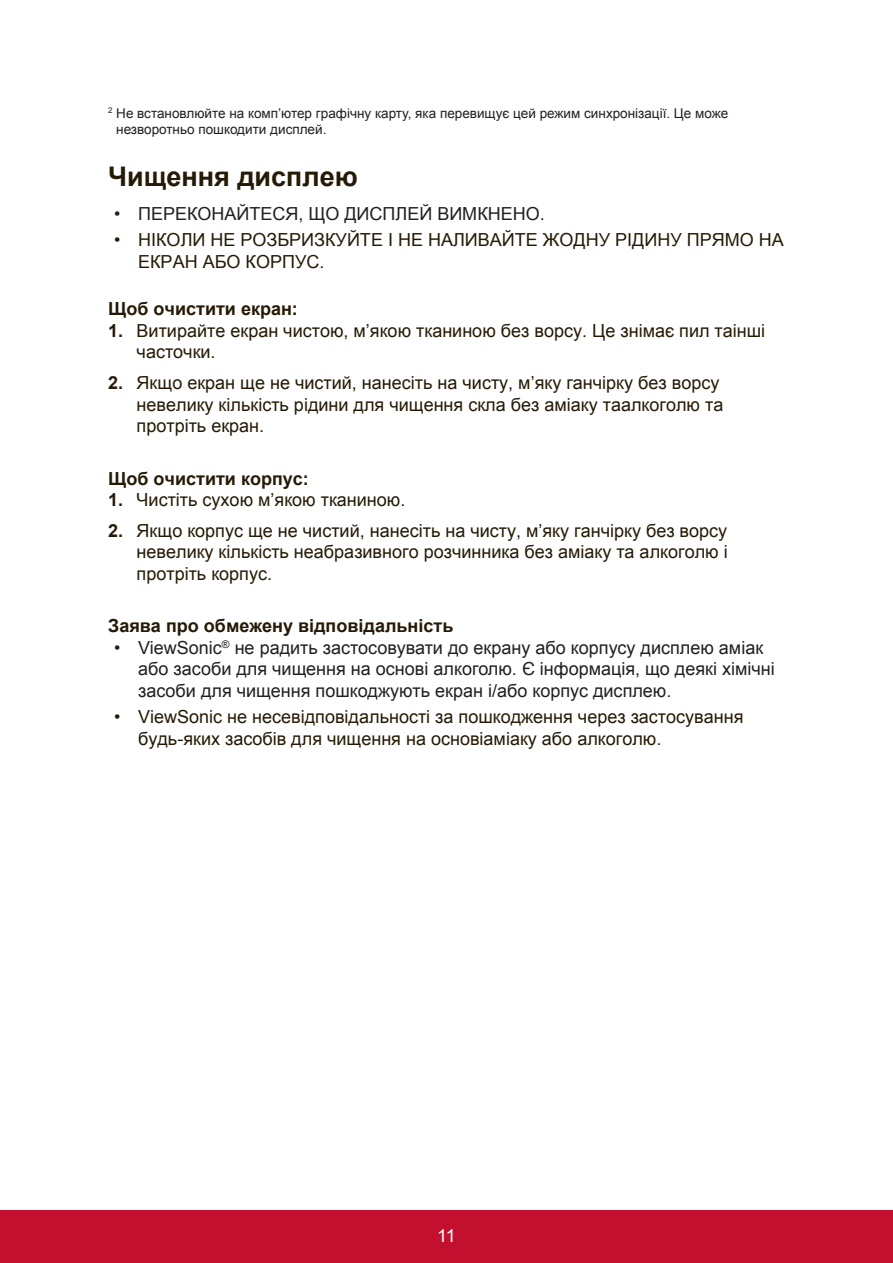
<style>
.page{position:relative;width:893px;height:1263px;background:#fff}
.page>*{position:absolute;margin:0;border:0;box-sizing:border-box;transform-origin:0 0}
.t1{font:700 27px "Arial";color:#251a05}
.t2{font:18px/21.6px "Arial";color:#251a05}
.t3{font:18px/21.6px "Arial";color:#231f20}
.t4{font:700 18px "Arial";color:#251a05}
.t5{font:18px "Arial";color:#fff}
.t6{font:13.5px/16.2px "Arial";color:#231f20}
.s1{font-weight:700}
</style>
<div class="page">
<div style="left:0;top:1210px;width:892px;height:53px;background:#c3102f"></div>
<p class="t6" style="left:116px;top:105px;width:613px;text-indent:-8px"><sup>2</sup> Не встановлюйте на комп’ютер графічну карту, яка перевищує цей режим синхронізації. Це може незворотньо пошкодити дисплей.</p>
<h1 class="t1" style="left:108px;top:159px;width:251px">Чищення дисплею</h1>
<p class="t3" style="left:114px;top:203px;width:432px">• ПЕРЕКОНАЙТЕСЯ, ЩО ДИСПЛЕЙ ВИМКНЕНО.</p>
<p class="t2" style="left:138px;top:229px;width:647px;text-indent:-24px">• НІКОЛИ НЕ РОЗБРИЗКУЙТЕ І НЕ НАЛИВАЙТЕ ЖОДНУ РІДИНУ ПРЯМО НА<br>ЕКРАН АБО КОРПУС.</p>
<p class="t4" style="left:108px;top:297px;width:191px">Щоб очистити екран:</p>
<p class="t2" style="left:136px;top:320px;width:630px;text-indent:-28px"><span class="s1">1.</span> Витирайте екран чистою, м’якою тканиною без ворсу. Це знімає пил таінші часточки.</p>
<p class="t2" style="left:136px;top:372px;width:588px;text-indent:-28px"><span class="s1">2.</span> Якщо екран ще не чистий, нанесіть на чисту, м’яку ганчірку без ворсу невелику кількість рідини для чищення скла без аміаку таалкоголю та протріть екран.</p>
<p class="t4" style="left:108px;top:466px;width:202px">Щоб очистити корпус:</p>
<p class="t2" style="left:108px;top:489px;width:299px"><span class="s1">1.</span> Чистіть сухою м’якою тканиною.</p>
<p class="t2" style="left:136px;top:520px;width:592px;text-align:justify;text-indent:-28px"><span class="s1">2.</span> Якщо корпус ще не чистий, нанесіть на чисту, м’яку ганчірку без ворсу невелику кількість неабразивного розчинника без аміаку та алкоголю і протріть корпус.</p>
<p class="t4" style="left:108px;top:614px;width:346px">Заява про обмежену відповідальність</p>
<p class="t3" style="left:138px;top:637px;width:638px;text-indent:-24px">• ViewSonic<sup>®</sup> не радить застосовувати до екрану або корпусу дисплею аміак або засоби для чищення на основі алкоголю. Є інформація, що деякі хімічні засоби для чищення пошкоджують екран і/або корпус дисплею.</p>
<p class="t2" style="left:138px;top:706px;width:606px;text-indent:-24px">• ViewSonic не несевідповідальності за пошкодження через застосування будь-яких засобів для чищення на основіаміаку або алкоголю.</p>
<p class="t5" style="left:437px;top:1223px;width:20px">11</p>
</div>
